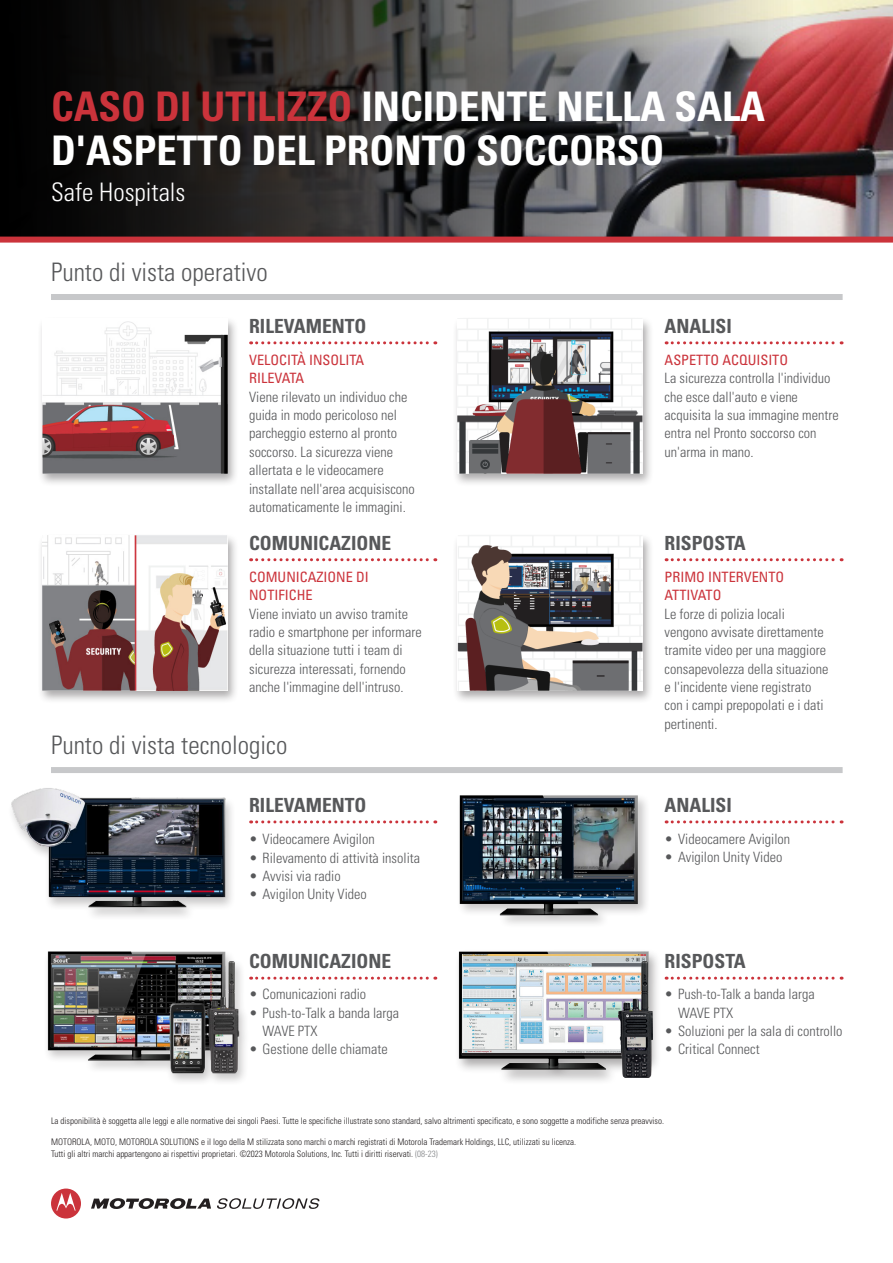
<style>
.page{position:relative;width:893px;height:1263px;background:#fff}
.page>*{position:absolute;margin:0;border:0;box-sizing:border-box;transform-origin:0 0}
.Body_Text{font:700 condensed 40.8px/43.8px "Univers LT Std";color:#fff}
.t1{font:300 condensed 25.5px "Univers LT Std";color:#57585a}
.t2{font:300 condensed 25.5px "Univers LT Std";color:#fff}
.t3{font:700 condensed 19.5px "Univers LT Std";color:#57585a}
.t4{font:300 condensed 14.25px/18.3px "Univers LT Std";color:#57585a}
.t5{font:condensed 14.25px/18.3px "Univers LT Std";color:#cb333b}
.t6{font:300 condensed 9px/12.3px "Univers";color:#231f20}
.s1{color:#cb333b}
.s2{color:#808285}
</style>
<div class="page">
<img style="left:793px;top:0;width:100px;height:237px">
<svg style="left:0;top:0;width:793px;height:237px;background:#413c3c"></svg>
<div style="left:0;top:237px;width:893px;height:6px;background:#cb333b"></div>
<div style="left:38px;top:316px;width:201px;height:171px;background:#231f20;opacity:.38"></div>
<img style="left:42px;top:319px;width:186px;height:154px">
<div style="left:7px;top:786px;width:229px;height:135px;background:#231f20;opacity:.25"></div>
<img style="left:8px;top:786px;width:221px;height:123px">
<div style="left:38px;top:533px;width:201px;height:171px;background:#231f20;opacity:.38"></div>
<img style="left:42px;top:536px;width:186px;height:154px">
<div style="left:453px;top:316px;width:201px;height:171px;background:#231f20;opacity:.38"></div>
<img style="left:457px;top:319px;width:186px;height:154px">
<div style="left:453px;top:533px;width:201px;height:171px;background:#231f20;opacity:.38"></div>
<img style="left:457px;top:536px;width:186px;height:154px">
<svg style="left:251px;top:341px;width:185px;height:3px"></svg>
<svg style="left:251px;top:820px;width:185px;height:3px"></svg>
<svg style="left:251px;top:558px;width:185px;height:3px"></svg>
<svg style="left:251px;top:977px;width:185px;height:3px"></svg>
<svg style="left:666px;top:341px;width:176px;height:3px"></svg>
<svg style="left:666px;top:820px;width:176px;height:3px"></svg>
<svg style="left:666px;top:558px;width:176px;height:3px"></svg>
<svg style="left:666px;top:977px;width:176px;height:3px"></svg>
<div style="left:456px;top:792px;width:194px;height:136px;background:#231f20;opacity:.25"></div>
<img style="left:456px;top:792px;width:187px;height:128px">
<div style="left:51px;top:767px;width:792px;height:6px;background:#c7c8ca"></div>
<div style="left:51px;top:294px;width:792px;height:6px;background:#c7c8ca"></div>
<svg style="left:91px;top:1198px;width:120px;height:11px"></svg>
<svg style="left:51px;top:1188px;width:30px;height:30px"></svg>
<svg style="left:217px;top:1198px;width:102px;height:11px"></svg>
<div style="left:454px;top:948px;width:207px;height:137px;background:#231f20;opacity:.38"></div>
<img style="left:454px;top:948px;width:206px;height:126px">
<img style="left:463px;top:955px;width:183px;height:98px">
<img style="left:619px;top:961px;width:34px;height:116px">
<div style="left:43px;top:949px;width:207px;height:137px;background:#231f20;opacity:.25"></div>
<img style="left:45px;top:949px;width:200px;height:128px">
<p class="Body_Text" style="left:51px;top:84px;width:715px"><span class="s1">CASO DI UTILIZZO</span> INCIDENTE NELLA SALA<br>D'ASPETTO DEL PRONTO SOCCORSO</p>
<p class="t2" style="left:51px;top:176px;width:136px">Safe Hospitals</p>
<p class="t1" style="left:51px;top:257px;width:218px">Punto di vista operativo</p>
<p class="t3" style="left:249px;top:314px;width:119px">RILEVAMENTO</p>
<p class="t3" style="left:665px;top:314px;width:69px">ANALISI</p>
<p class="t5" style="left:249px;top:350px;width:117px">VELOCITÀ INSOLITA<br>RILEVATA</p>
<p class="t4" style="left:249px;top:387px;width:167px">Viene rilevato un individuo che guida in modo pericoloso nel parcheggio esterno al pronto soccorso. La sicurezza viene allertata e le videocamere installate nell'area acquisiscono automaticamente le immagini.</p>
<p class="t5" style="left:665px;top:350px;width:125px">ASPETTO ACQUISITO</p>
<p class="t4" style="left:665px;top:369px;width:176px">La sicurezza controlla l'individuo che esce dall'auto e viene acquisita la sua immagine mentre entra nel Pronto soccorso con un'arma in mano.</p>
<p class="t3" style="left:249px;top:531px;width:143px">COMUNICAZIONE</p>
<p class="t3" style="left:665px;top:531px;width:83px">RISPOSTA</p>
<p class="t5" style="left:249px;top:567px;width:121px">COMUNICAZIONE DI<br>NOTIFICHE</p>
<p class="t4" style="left:249px;top:604px;width:174px">Viene inviato un avviso tramite radio e smartphone per informare della situazione tutti i team di sicurezza interessati, fornendo anche l'immagine dell'intruso.</p>
<p class="t5" style="left:665px;top:567px;width:121px">PRIMO INTERVENTO<br>ATTIVATO</p>
<p class="t4" style="left:665px;top:604px;width:165px">Le forze di polizia locali vengono avvisate direttamente tramite video per una maggiore consapevolezza della situazione e l'incidente viene registrato con i campi prepopolati e i dati pertinenti.</p>
<p class="t1" style="left:51px;top:730px;width:238px">Punto di vista tecnologico</p>
<p class="t3" style="left:249px;top:793px;width:119px">RILEVAMENTO</p>
<p class="t3" style="left:665px;top:793px;width:69px">ANALISI</p>
<p class="t4" style="left:249px;top:830px;width:127px">• Videocamere Avigilon</p>
<p class="t4" style="left:249px;top:848px;width:172px">• Rilevamento di attività insolita</p>
<p class="t4" style="left:249px;top:867px;width:93px">• Avvisi via radio</p>
<p class="t4" style="left:249px;top:885px;width:119px">• Avigilon Unity Video</p>
<p class="t4" style="left:665px;top:830px;width:127px">• Videocamere Avigilon</p>
<p class="t4" style="left:665px;top:848px;width:119px">• Avigilon Unity Video</p>
<p class="t3" style="left:249px;top:949px;width:143px">COMUNICAZIONE</p>
<p class="t3" style="left:665px;top:949px;width:83px">RISPOSTA</p>
<p class="t4" style="left:249px;top:985px;width:119px">• Comunicazioni radio</p>
<p class="t4" style="left:263px;top:1003px;width:138px;text-indent:-14px">• Push-to-Talk a banda larga<br>WAVE PTX</p>
<p class="t4" style="left:249px;top:1040px;width:140px">• Gestione delle chiamate</p>
<p class="t4" style="left:678px;top:985px;width:138px;text-indent:-14px">• Push-to-Talk a banda larga<br>WAVE PTX</p>
<p class="t4" style="left:665px;top:1022px;width:179px">• Soluzioni per la sala di controllo</p>
<p class="t4" style="left:665px;top:1040px;width:97px">• Critical Connect</p>
<p class="t6" style="left:51px;top:1115px;width:614px">La disponibilità è soggetta alle leggi e alle normative dei singoli Paesi. Tutte le specifiche illustrate sono standard, salvo altrimenti specificato, e sono soggette a modifiche senza preavviso.</p>
<p class="t6" style="left:51px;top:1136px;width:527px">MOTOROLA, MOTO, MOTOROLA SOLUTIONS e il logo della M stilizzata sono marchi o marchi registrati di Motorola Trademark Holdings, LLC, utilizzati su licenza.<br>Tutti gli altri marchi appartengono ai rispettivi proprietari. ©2023 Motorola Solutions, Inc. Tutti i diritti riservati. <span class="s2">(08-23)</span></p>
</div>
